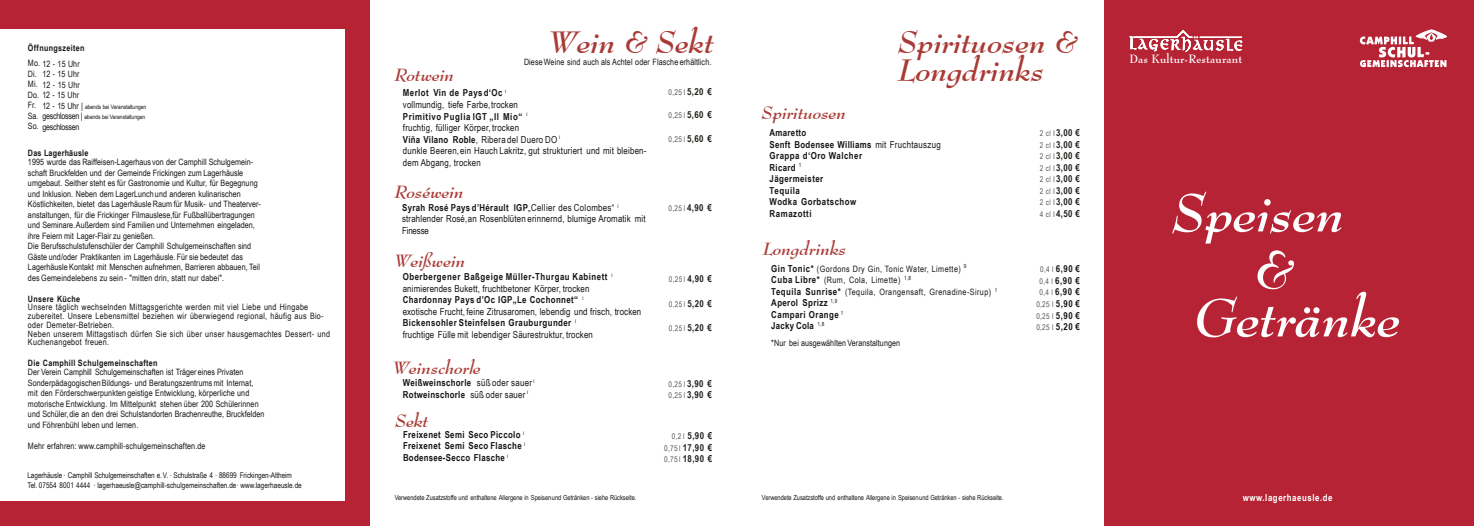
<style>
.page{position:relative;width:1474px;height:526px;background:#fff}
.page>*{position:absolute;margin:0;border:0;box-sizing:border-box;transform-origin:0 0}
.t1{font:italic 700 52.5px/56.9px "Bernhard Modern BT";color:#fff;text-align:center}
.t2{font:italic 700 30.62px/28px "Bernhard Modern BT";color:#a93b36}
.t3{font:italic 700 17.5px "Bernhard Modern BT";color:#a93b36}
.t4{font:700 11.9px "Bernhard Modern BT";letter-spacing:.015em;color:#fff;scale:.92 1}
.t5{font:9.62px/11.5px "Arial Narrow";letter-spacing:.015em;color:#181517}
.t6{font:700 9.62px/11.5px "Arial Narrow";letter-spacing:.035em;color:#181517}
.t7{font:700 9.62px/11.5px "Arial Narrow";letter-spacing:.035em;color:#211e1b;text-align:justify}
.t8{font:700 9.62px "Arial Narrow";letter-spacing:.055em;color:#fff}
.t9{font:8.75px/10.5px "Arial Narrow";letter-spacing:.005em;color:#181517}
.t10{font:8.75px/8.8px "Arial Narrow";letter-spacing:.035em;color:#181517}
.t11{font:8.75px/11.5px "Arial Narrow";letter-spacing:.05em;color:#181517}
.t12{font:700 8.75px "Arial Narrow";letter-spacing:.035em;color:#181517}
.t13{font:8.75px/10.5px "Arial Narrow";color:#171519;text-align:justify}
.t14{font:8.75px "Arial Narrow";letter-spacing:-.03em;color:#171519}
.t15{font:7.88px/9.5px "Arial Narrow";letter-spacing:-.01em;color:#181517}
.t16{font:7.88px/11.5px "Arial Narrow";letter-spacing:.04em;color:#595859}
.t17{font:7px "Arial Narrow";letter-spacing:-.005em;color:#181517}
.t18{font:6.12px/10.5px "Arial Narrow";letter-spacing:-.005em;color:#171519}
.s1{font-size:8.75px}
.s2{font-weight:700}
.s3{font-weight:700;font-size:9.62px;color:#211e1b}
.s4{font-weight:400}
.s5{font-weight:400;font-size:7.88px;color:#595859}
.s6{font-weight:700;font-size:9.62px}
.s7{font-weight:700;font-size:9.62px;color:#181517}
</style>
<div class="page">
<div style="left:1104px;top:0;width:369px;height:526px;background:#b52334"></div>
<div style="left:0;top:0;width:370px;height:526px;background:#b52334"></div>
<div style="left:0;top:30px;width:345px;height:471px;background:#fff"></div>
<svg style="left:1359px;top:30px;width:87px;height:37px"></svg>
<svg style="left:1129px;top:30px;width:113px;height:22px"></svg>
<p class="t12" style="left:28px;top:44px;width:58px">Öffnungszeiten</p>
<p class="t13" style="left:28px;top:59px;width:53px">Mo. 12 - 15 Uhr Di. 12 - 15 Uhr Mi. 12 - 15 Uhr Do. 12 - 15 Uhr</p>
<p class="t18" style="left:28px;top:102px;width:120px"><span class="s1">Fr. 12 - 15 Uhr |</span> abends bei Veranstaltungen<br><span class="s1">Sa. geschlossen |</span> abends bei Veranstaltungen</p>
<p class="t14" style="left:28px;top:124px;width:53px">So. geschlossen</p>
<p class="t12" style="left:28px;top:150px;width:62px">Das Lagerhäusle</p>
<p class="t9" style="left:28px;top:158px;width:234px">1995 wurde das Raiffeisen-Lagerhaus von der Camphill Schulgemein&shy;schaft Bruckfelden und der Gemeinde Frickingen zum Lagerhäusle umgebaut. Seither steht es für Gastronomie und Kultur, für Begegnung und Inklusion. Neben dem LagerLunch und anderen kulinarischen Köstlichkeiten, bietet das Lagerhäusle Raum für Musik- und Theaterver&shy;anstaltungen, für die Frickinger Filmauslese, für Fußballübertragungen und Seminare. Außerdem sind Familien und Unternehmen eingeladen, ihre Feiern mit Lager-Flair zu genießen.<br>Die Berufsschulstufenschüler der Camphill Schulgemeinschaften sind Gäste und/oder Praktikanten im Lagerhäusle. Für sie bedeutet das Lagerhäusle Kontakt mit Menschen aufnehmen, Barrieren abbauen, Teil des Gemeindelebens zu sein - "mitten drin, statt nur dabei".</p>
<p class="t12" style="left:28px;top:295px;width:54px">Unsere Küche</p>
<p class="t10" style="left:28px;top:304px;width:303px">Unsere täglich wechselnden Mittagsgerichte werden mit viel Liebe und Hingabe zubereitet. Unsere Lebensmittel beziehen wir überwiegend regional, häufig aus Bio&shy;oder Demeter-Betrieben.<br>Neben unserem Mittagstisch dürfen Sie sich über unser hausgemachtes Dessert- und Kuchenangebot freuen.</p>
<p class="t12" style="left:28px;top:360px;width:131px">Die Camphill Schulgemeinschaften</p>
<p class="t9" style="left:28px;top:368px;width:238px">Der Verein Camphill Schulgemeinschaften ist Träger eines Privaten Sonderpädagogischen Bildungs- und Beratungszentrums mit Internat, mit den Förderschwerpunkten geistige Entwicklung, körperliche und motorische Entwicklung. Im Mittelpunkt stehen über 200 Schülerinnen und Schüler, die an den drei Schulstandorten Brachenreuthe, Bruckfelden und Föhrenbühl leben und lernen.</p>
<p class="t9" style="left:28px;top:441px;width:179px">Mehr erfahren: www.camphill-schulgemeinschaften.de</p>
<p class="t15" style="left:27px;top:471px;width:276px">Lagerhäusle · Camphill Schulgemeinschaften e. V. · Schulstraße 4 · 88699 Frickingen-Altheim<br>Tel. 07554 8001 4444 · lagerhaeusle@camphill-schulgemeinschaften.de · www.lagerhaeusle.de</p>
<h2 class="t2" style="left:549px;top:31px;width:167px">Wein &amp; Sekt</h2>
<h3 class="t3" style="left:395px;top:68px;width:61px">Rotwein</h3>
<p class="t9" style="left:524px;top:58px;width:189px">Diese Weine sind auch als Achtel oder Flasche erhältlich.</p>
<p class="t5" style="left:403px;top:88px;width:245px"><span class="s2">Merlot Vin de Pays d‘Oc</span> <sup>i<br></sup>vollmundig, tiefe Farbe, trocken<br><span class="s2">Primitivo Puglia IGT „Il Mio“</span> <sup>i<br></sup>fruchtig, fülliger Körper, trocken<br><span class="s2">Viña Vilano Roble</span>, Ribera del Duero DO <sup>i<br></sup>dunkle Beeren, ein Hauch Lakritz, gut strukturiert und mit bleiben&shy;dem Abgang, trocken</p>
<p class="t16" style="left:668px;top:88px;width:45px">0,25 l <span class="s3">5,20 €</span></p>
<p class="t16" style="left:668px;top:111px;width:45px">0,25 l <span class="s3">5,60 €</span></p>
<p class="t16" style="left:668px;top:134px;width:45px">0,25 l <span class="s3">5,60 €</span></p>
<h3 class="t3" style="left:395px;top:185px;width:71px">Roséwein</h3>
<p class="t5" style="left:402px;top:203px;width:245px"><span class="s2">Syrah Rosé Pays d’Hérault IGP</span>„Cellier des Colombes“ <sup>i </sup>strahlender Rosé, an Rosenblüten erinnernd, blumige Aromatik mit<br>Finesse</p>
<p class="t16" style="left:668px;top:204px;width:45px">0,25 l <span class="s3">4,90 €</span></p>
<h3 class="t3" style="left:395px;top:253px;width:73px">Weißwein</h3>
<p class="t5" style="left:403px;top:272px;width:240px"><span class="s2">Oberbergener Baßgeige Müller-Thurgau Kabinett</span> <sup>i </sup>animierendes Bukett, fruchtbetoner Körper, trocken<br><span class="s2">Chardonnay Pays d’Oc IGP„Le Cochonnet“</span> <sup>i<br></sup>exotische Frucht, feine Zitrusaromen, lebendig und frisch, trocken <span class="s2">Bickensohler Steinfelsen Grauburgunder</span> <sup>i<br></sup>fruchtige Fülle mit lebendiger Säurestruktur, trocken</p>
<p class="t16" style="left:669px;top:275px;width:44px">0,25 l <span class="s3">4,90 €</span></p>
<p class="t16" style="left:669px;top:299px;width:44px">0,25 l <span class="s3">5,20 €</span></p>
<p class="t16" style="left:669px;top:324px;width:44px">0,25 l <span class="s3">5,20 €</span></p>
<h3 class="t3" style="left:393px;top:360px;width:90px">Weinschorle</h3>
<p class="t6" style="left:403px;top:378px;width:133px">Weißweinschorle <span class="s4">süß oder sauer</span> <sup>i<br></sup>Rotweinschorle <span class="s4">süß oder sauer</span> <sup>i</sup></p>
<p class="t16" style="left:668px;top:379px;width:45px">0,25 l <span class="s3">3,90 €<br></span>0,25 l <span class="s3">3,90 €</span></p>
<h3 class="t3" style="left:395px;top:414px;width:35px">Sekt</h3>
<p class="t6" style="left:403px;top:430px;width:124px;text-align:justify">Freixenet Semi Seco Piccolo <sup>i </sup>Freixenet Semi Seco Flasche <sup>i </sup>Bodensee-Secco Flasche <sup>i</sup></p>
<p class="t7" style="left:664px;top:431px;width:50px;text-indent:8px"><span class="s5">0,2 l</span> 5,90 € <span class="s5">0,75 l</span> 17,90 € <span class="s5">0,75 l</span> 18,90 €</p>
<h3 class="t3" style="left:762px;top:106px;width:86px">Spirituosen</h3>
<h2 class="t2" style="left:898px;top:31px;width:181px">Spirituosen &amp;<br>Longdrinks</h2>
<p class="t6" style="left:769px;top:128px;width:173px">Amaretto<br>Senft Bodensee Williams <span class="s4">mit Fruchtauszug<br></span>Grappa d‘Oro Walcher<br>Ricard <sup>1<br></sup>Jägermeister<br>Tequila<br>Wodka Gorbatschow<br>Ramazotti</p>
<p class="t7" style="left:1040px;top:128px;width:41px"><span class="s5">2 cl I</span> 3,00 € <span class="s5">2 cl I</span> 3,00 € <span class="s5">2 cl I</span> 3,00 € <span class="s5">2 cl I</span> 3,00 € <span class="s5">2 cl I</span> 3,00 € <span class="s5">2 cl I</span> 3,00 € <span class="s5">2 cl I</span> 3,00 € <span class="s5">4 cl I</span> 4,50 €</p>
<h3 class="t3" style="left:763px;top:242px;width:85px">Longdrinks</h3>
<p class="t11" style="left:771px;top:264px;width:228px"><span class="s6">Gin Tonic*</span> (Gordons Dry Gin, Tonic Water, Limette) <sup>9<br></sup><span class="s6">Cuba Libre*</span> (Rum, Cola, Limette) <sup>1,8<br></sup><span class="s6">Tequila Sunrise*</span> (Tequila, Orangensaft, Grenadine-Sirup) <sup>1</sup></p>
<p class="t6" style="left:771px;top:298px;width:74px">Aperol Sprizz <sup>1,9<br></sup>Campari Orange <sup>1<br></sup>Jacky Cola <sup>1,8</sup></p>
<p class="t9" style="left:771px;top:339px;width:130px">*Nur bei ausgewählten Veranstaltungen</p>
<p class="t6" style="left:1039px;top:264px;width:42px;text-align:justify"><span class="s5">0,4 l</span> 6,90 € <span class="s5">0,4 l</span> 6,90 € <span class="s5">0,4 l</span> 6,90 €</p>
<p class="t16" style="left:1036px;top:299px;width:45px;text-align:justify">0,25 l <span class="s7">5,90 € </span>0,25 l <span class="s7">5,90 € </span>0,25 l <span class="s7">5,20 €</span></p>
<h3 class="t4" style="left:1129px;top:54px;width:124px">Das Kultur-Restaurant</h3>
<h1 class="t1" style="left:1172px;top:189px;width:175px">Speisen &amp;</h1>
<h1 class="t1" style="left:1195px;top:294px;width:208px">Getränke</h1>
<p class="t17" style="left:395px;top:494px;width:243px">Verwendete Zusatzstoffe und enthaltene Allergene in Speisen und Getränken - siehe Rückseite.</p>
<p class="t17" style="left:762px;top:494px;width:243px">Verwendete Zusatzstoffe und enthaltene Allergene in Speisen und Getränken - siehe Rückseite.</p>
<p class="t8" style="left:1242px;top:494px;width:91px">www.lagerhaeusle.de</p>
</div>
